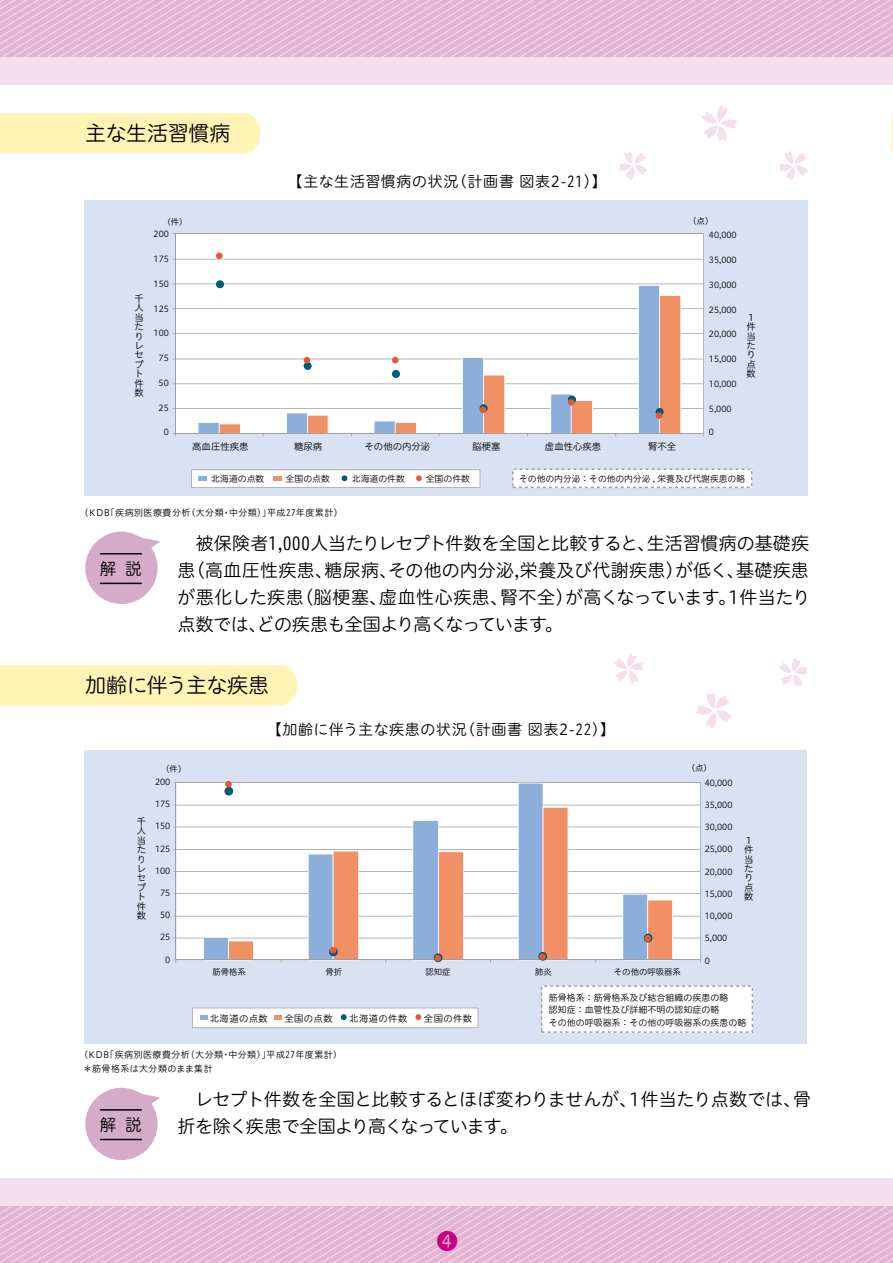
<style>
.page{position:relative;width:893px;height:1263px;background:#fff}
.page>*{position:absolute;margin:0;border:0;box-sizing:border-box;transform-origin:0 0}
.t1{font:21px "Hiragino UD Sans R Std N W3";letter-spacing:-.02em;color:#000}
.t2{font:21px "Hiragino UD Sans R Std N W3";color:#cb0080}
.t3{font:18px/27px "Hiragino UD Sans R Std W3";letter-spacing:-.025em;color:#000}
.t4{font:16.65px "Hiragino UD Sans R Std N W3";color:#000}
.t5{font:15px "Hiragino UD Sans R Std W3";letter-spacing:.045em;color:#000}
.t6{font:9.45px/9.4px "Hiragino UD Sans R Std W3";color:#000}
.t7{font:9.3px "Hiragino UD Sans R Std W3";letter-spacing:.05em;color:#000}
.t8{font:9px/13.5px "Hiragino UD Sans R Std W3";letter-spacing:.05em;color:#000}
.t9{font:9px/12.5px "Hiragino UD Sans R Std W3";color:#000}
.t10{font:8.85px "Hiragino UD Sans R Std W3";color:#000}
.t11{font:8.7px "Hiragino UD Sans R Std W3";color:#000}
.t12{font:8.4px "Hiragino UD Sans R Std W3";color:#000}
</style>
<div class="page">
<div style="left:85px;top:750px;width:722px;height:294px;background:#d8e2f3"></div>
<div style="left:0;top:113px;width:261px;height:40px;background:#fff3b6"></div>
<div style="left:0;top:665px;width:297px;height:40px;background:#fff3b6"></div>
<svg style="left:892px;top:113px;width:1px;height:40px"></svg>
<div style="left:84px;top:200px;width:724px;height:295px;background:#d8e2f3"></div>
<div style="left:85px;top:532px;width:73px;height:72px;background:#d4acc9;border-radius:50%"></div>
<svg style="left:134px;top:534px;width:26px;height:20px"></svg>
<hr style="left:100px;top:553px;width:42px;height:1px;background:#000">
<hr style="left:100px;top:583px;width:42px;height:1px;background:#000">
<div style="left:85px;top:1088px;width:73px;height:72px;background:#d4acc9;border-radius:50%"></div>
<svg style="left:134px;top:1090px;width:26px;height:20px"></svg>
<hr style="left:100px;top:1109px;width:42px;height:2px;background:#000">
<hr style="left:100px;top:1139px;width:42px;height:1px;background:#000">
<svg style="left:175px;top:233px;width:529px;height:200px;background:#fafafa"></svg>
<svg style="left:198px;top:285px;width:462px;height:148px;background:#f7f9fc"></svg>
<svg style="left:219px;top:295px;width:462px;height:138px;background:#f1ecec"></svg>
<hr style="left:175px;top:234px;width:1px;height:199px;background:#9f9fa0">
<hr style="left:175px;top:433px;width:528px;height:1px;background:#9f9fa0">
<div style="left:216px;top:280px;width:8px;height:8px;background:#005a7a;border-radius:50%"></div>
<div style="left:304px;top:362px;width:8px;height:8px;background:#005a7a;border-radius:50%"></div>
<div style="left:392px;top:370px;width:8px;height:8px;background:#005a7a;border-radius:50%"></div>
<svg style="left:480px;top:404px;width:8px;height:8px"></svg>
<svg style="left:568px;top:395px;width:8px;height:8px"></svg>
<div style="left:656px;top:408px;width:8px;height:8px;background:#005a7a;border-radius:50%"></div>
<div style="left:216px;top:253px;width:7px;height:6px;background:#ea582f;border-radius:50%"></div>
<svg style="left:304px;top:357px;width:6px;height:6px"></svg>
<div style="left:392px;top:357px;width:7px;height:6px;background:#ea582f;border-radius:50%"></div>
<div style="left:480px;top:406px;width:6px;height:7px;background:#ea582f;border-radius:50%"></div>
<div style="left:568px;top:399px;width:6px;height:7px;background:#ea582f;border-radius:50%"></div>
<div style="left:656px;top:412px;width:6px;height:7px;background:#ea582f;border-radius:50%"></div>
<svg style="left:191px;top:469px;width:289px;height:19px;background:#f3f2f3"></svg>
<svg style="left:512px;top:468px;width:240px;height:20px;background:#f6f6f7"></svg>
<svg style="left:176px;top:782px;width:525px;height:178px;background:#f6f6f6"></svg>
<svg style="left:203px;top:783px;width:445px;height:176px;background:#f3f6f9"></svg>
<svg style="left:228px;top:807px;width:445px;height:152px;background:#e7dede"></svg>
<hr style="left:175px;top:782px;width:1px;height:178px;background:#9f9fa0">
<hr style="left:176px;top:959px;width:524px;height:1px;background:#9f9fa0">
<div style="left:224px;top:787px;width:9px;height:8px;background:#005a7a;border-radius:50%"></div>
<svg style="left:329px;top:947px;width:9px;height:9px"></svg>
<svg style="left:434px;top:953px;width:8px;height:9px"></svg>
<svg style="left:538px;top:952px;width:9px;height:9px"></svg>
<svg style="left:644px;top:934px;width:8px;height:8px"></svg>
<div style="left:225px;top:781px;width:7px;height:6px;background:#ea582f;border-radius:50%"></div>
<svg style="left:330px;top:947px;width:6px;height:6px"></svg>
<div style="left:434px;top:955px;width:7px;height:6px;background:#ea582f;border-radius:50%"></div>
<div style="left:539px;top:953px;width:7px;height:7px;background:#ea582f;border-radius:50%"></div>
<div style="left:644px;top:935px;width:7px;height:7px;background:#ea582f;border-radius:50%"></div>
<svg style="left:192px;top:1008px;width:286px;height:20px;background:#f7f6f6"></svg>
<div style="left:541px;top:985px;width:212px;height:48px;background:#fff"></div>
<div style="left:0;top:31px;width:893px;height:54px;background:#f5dfec"></div>
<svg style="left:0;top:0;width:893px;height:57px;background:#e4bad7"></svg>
<div style="left:0;top:1178px;width:893px;height:54px;background:#f5dfec"></div>
<svg style="left:0;top:1206px;width:893px;height:57px;background:#e4bad6"></svg>
<svg style="left:702px;top:105px;width:35px;height:36px"></svg>
<svg style="left:779px;top:151px;width:29px;height:30px"></svg>
<svg style="left:619px;top:151px;width:28px;height:29px"></svg>
<svg style="left:696px;top:693px;width:36px;height:36px"></svg>
<svg style="left:614px;top:653px;width:29px;height:30px"></svg>
<svg style="left:779px;top:658px;width:28px;height:29px"></svg>
<p class="t1" style="left:85px;top:118px;width:147px">主な生活習慣病</p>
<p class="t5" style="left:288px;top:170px;width:321px">【主な生活習慣病の状況（計画書 図表2-21）】</p>
<p class="t12" style="left:163px;top:215px;width:27px">（件）</p>
<p class="t12" style="left:688px;top:214px;width:27px">（点）</p>
<p class="t12" style="left:154px;top:228px;width:17px">200</p>
<p class="t12" style="left:709px;top:229px;width:29px">40,000</p>
<p class="t12" style="left:154px;top:253px;width:17px">175</p>
<p class="t12" style="left:709px;top:253px;width:29px">35,000</p>
<p class="t12" style="left:154px;top:277px;width:17px">150</p>
<p class="t12" style="left:709px;top:278px;width:29px">30,000</p>
<p class="t6" style="left:135px;top:293px;width:11px">千人当たりレセプト件数</p>
<p class="t12" style="left:154px;top:302px;width:17px">125</p>
<p class="t12" style="left:154px;top:327px;width:17px">100</p>
<p class="t12" style="left:159px;top:352px;width:12px">75</p>
<p class="t12" style="left:159px;top:376px;width:12px">50</p>
<p class="t12" style="left:709px;top:303px;width:29px">25,000</p>
<p class="t12" style="left:709px;top:328px;width:29px">20,000</p>
<p class="t12" style="left:709px;top:353px;width:29px">15,000</p>
<p class="t12" style="left:709px;top:377px;width:29px">10,000</p>
<p class="t6" style="left:746px;top:312px;width:11px">１件当たり点数</p>
<p class="t12" style="left:159px;top:401px;width:12px">25</p>
<p class="t12" style="left:709px;top:402px;width:24px">5,000</p>
<p class="t12" style="left:164px;top:426px;width:7px">0</p>
<p class="t12" style="left:709px;top:426px;width:7px">0</p>
<p class="t6" style="left:472px;top:442px;width:30px">脳梗塞</p>
<p class="t6" style="left:545px;top:442px;width:58px">虚血性心疾患</p>
<p class="t6" style="left:648px;top:442px;width:30px">腎不全</p>
<p class="t6" style="left:192px;top:442px;width:58px">高血圧性疾患</p>
<p class="t6" style="left:294px;top:442px;width:30px">糖尿病</p>
<p class="t6" style="left:365px;top:442px;width:67px">その他の内分泌</p>
<p class="t10" style="left:211px;top:472px;width:55px">北海道の点数</p>
<p class="t10" style="left:286px;top:472px;width:46px">全国の点数</p>
<p class="t10" style="left:352px;top:472px;width:55px">北海道の件数</p>
<p class="t10" style="left:426px;top:472px;width:46px">全国の件数</p>
<p class="t11" style="left:519px;top:472px;width:227px">その他の内分泌：その他の内分泌 , 栄養及び代謝疾患の略</p>
<p class="t8" style="left:80px;top:505px;width:265px">（KDB「疾病別医療費分析（大分類・中分類）」平成27年度累計）</p>
<p class="t4" style="left:100px;top:556px;width:44px">解 説</p>
<p class="t3" style="left:177px;top:528px;width:635px;text-align:justify">　被保険者1,000人当たりレセプト件数を全国と比較すると、生活習慣病の基礎疾患（高血圧性疾患、糖尿病、その他の内分泌,栄養及び代謝疾患）が低く、基礎疾患が悪化した疾患（脳梗塞、虚血性心疾患、腎不全）が高くなっています。1件当たり点数では、どの疾患も全国より高くなっています。</p>
<p class="t1" style="left:85px;top:670px;width:228px">加齢に伴う主な疾患　　</p>
<p class="t6" style="left:137px;top:816px;width:11px">千人当たりレセプト件数</p>
<p class="t12" style="left:161px;top:763px;width:27px">（件）</p>
<p class="t12" style="left:155px;top:775px;width:17px">200</p>
<p class="t12" style="left:155px;top:798px;width:17px">175</p>
<p class="t12" style="left:155px;top:820px;width:17px">150</p>
<p class="t12" style="left:155px;top:842px;width:17px">125</p>
<p class="t12" style="left:155px;top:864px;width:17px">100</p>
<p class="t12" style="left:160px;top:886px;width:12px">75</p>
<p class="t12" style="left:160px;top:909px;width:12px">50</p>
<p class="t12" style="left:160px;top:931px;width:12px">25</p>
<p class="t12" style="left:165px;top:954px;width:7px">0</p>
<p class="t5" style="left:267px;top:718px;width:350px">【加齢に伴う主な疾患の状況（計画書 図表2-22）】</p>
<p class="t12" style="left:212px;top:965px;width:35px">筋骨格系</p>
<p class="t12" style="left:325px;top:965px;width:18px">骨折</p>
<p class="t12" style="left:425px;top:966px;width:27px">認知症</p>
<p class="t12" style="left:535px;top:966px;width:18px">肺炎</p>
<p class="t12" style="left:614px;top:965px;width:69px">その他の呼吸器系</p>
<p class="t12" style="left:687px;top:762px;width:27px">（点）</p>
<p class="t12" style="left:705px;top:776px;width:29px">40,000</p>
<p class="t12" style="left:705px;top:798px;width:29px">35,000</p>
<p class="t12" style="left:705px;top:821px;width:29px">30,000</p>
<p class="t12" style="left:705px;top:843px;width:29px">25,000</p>
<p class="t12" style="left:705px;top:865px;width:29px">20,000</p>
<p class="t12" style="left:705px;top:887px;width:29px">15,000</p>
<p class="t12" style="left:705px;top:909px;width:29px">10,000</p>
<p class="t12" style="left:705px;top:932px;width:24px">5,000</p>
<p class="t12" style="left:705px;top:954px;width:7px">0</p>
<p class="t6" style="left:744px;top:835px;width:11px">１件当たり点数</p>
<p class="t7" style="left:210px;top:1011px;width:60px">北海道の点数</p>
<p class="t7" style="left:284px;top:1011px;width:50px">全国の点数</p>
<p class="t7" style="left:349px;top:1011px;width:60px">北海道の件数</p>
<p class="t7" style="left:424px;top:1011px;width:50px">全国の件数</p>
<p class="t9" style="left:549px;top:991px;width:181px">筋骨格系：筋骨格系及び結合組織の疾患の略認知症：血管性及び詳細不明の認知症の略</p>
<p class="t9" style="left:549px;top:1016px;width:199px">その他の呼吸器系：その他の呼吸器系の疾患の略</p>
<p class="t8" style="left:83px;top:1047px;width:261px;text-indent:-4px">（KDB「疾病別医療費分析（大分類・中分類）」平成27年度累計）＊筋骨格系は大分類のまま集計</p>
<p class="t4" style="left:100px;top:1112px;width:44px">解 説</p>
<p class="t3" style="left:177px;top:1084px;width:635px">　レセプト件数を全国と比較するとほぼ変わりませんが、1件当たり点数では、骨折を除く疾患で全国より高くなっています。</p>
<p class="t2" style="left:437px;top:1227px;width:22px">❹</p>
</div>
